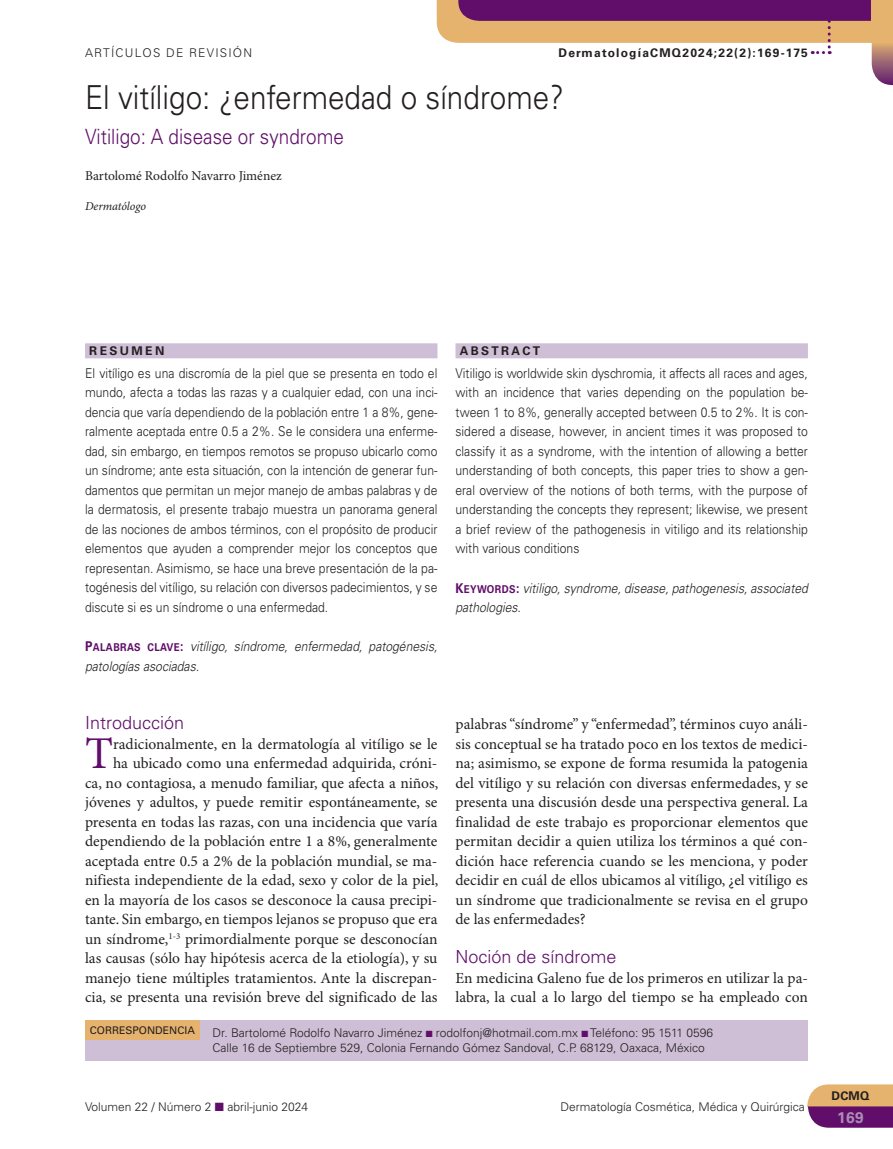
<style>
.page{position:relative;width:893px;height:1149px;background:#fff}
.page>*{position:absolute;margin:0;border:0;box-sizing:border-box;transform-origin:0 0}
.t1{font:45.45px "Minion Pro";color:#600e69}
.t2{font:300 33px "Univers LT Std";color:#231f20;scale:.9 1}
.t3{font:300 21px "Univers LT Std";color:#600e69;scale:.9 1}
.t4{font:300 18px "Univers LT Std";color:#600e69}
.t5{font:15.45px/19.5px "Minion Pro";letter-spacing:-.005em;color:#231f20;text-align:right}
.t6{font:700 15.45px "Univers LT Std";color:#aa8cb4}
.t7{font:300 13.5px/19.5px "Univers LT Std";color:#231f20;text-align:justify;scale:.9 1}
.t8{font:italic 300 13.5px/19.5px "Univers LT Std";color:#231f20;scale:.9 1}
.t9{font:13.5px "Minion Pro";letter-spacing:-.01em;color:#231f20}
.t10{font:300 12px/15px "Univers LT Std";color:#231f20}
.t11{font:700 12px "Univers LT Std";letter-spacing:.1em;color:#231f20}
.t12{font:300 12px "Univers LT Std";letter-spacing:.1em;color:#231f20}
.t13{font:700 12px "Univers LT Std";letter-spacing:.2em;color:#231f20}
.t14{font:italic 12px "Minion Pro";color:#231f20}
.t15{font:10.5px "Univers LT Std";color:#231f20}
.s1{font-family:"Univers LT Std Bold SC800";font-weight:400;font-style:normal;color:#600e69}
.s2{font-family:"Univers LT Std Bold SC800";font-weight:400;font-style:normal;font-size:10.8px;color:#600e69}
.s3{color:#600e69}
</style>
<div class="page">
<svg style="left:807px;top:1084px;width:86px;height:43px;background:#ab6d74"></svg>
<svg style="left:436px;top:0;width:457px;height:85px"></svg>
<div style="left:85px;top:1019px;width:723px;height:41px;background:#cfbfd6"></div>
<div style="left:85px;top:1019px;width:115px;height:20px;background:#e6b36e"></div>
<div style="left:85px;top:343px;width:352px;height:15px;background:#cfbfd6"></div>
<div style="left:455px;top:343px;width:353px;height:15px;background:#cfbfd6"></div>
<p class="t12" style="left:85px;top:46px;width:169px">ARTÍCULOS DE REVISIÓN</p>
<p class="t11" style="left:558px;top:46px;width:251px">DermatologíaCMQ2024;22(2):169-175</p>
<h2 class="t2" style="left:85px;top:77px;width:534px">El vitíligo: ¿enfermedad o síndrome?</h2>
<h3 class="t3" style="left:85px;top:123px;width:289px">Vitiligo: A disease or syndrome</h3>
<p class="t9" style="left:85px;top:167px;width:198px">Bartolomé Rodolfo Navarro Jiménez</p>
<p class="t14" style="left:85px;top:197px;width:63px">Dermatólogo</p>
<p class="t13" style="left:89px;top:344px;width:77px">RESUMEN</p>
<p class="t7" style="left:85px;top:363px;width:393px">El vitíligo es una discromía de la piel que se presenta en todo el mundo, afecta a todas las razas y a cualquier edad, con una inci&shy;dencia que varía dependiendo de la población entre 1 a 8%, gene&shy;ralmente aceptada entre 0.5 a 2%. Se le considera una enferme&shy;dad, sin embargo, en tiempos remotos se propuso ubicarlo como un síndrome; ante esta situación, con la intención de generar fun&shy;damentos que permitan un mejor manejo de ambas palabras y de la dermatosis, el presente trabajo muestra un panorama general de las nociones de ambos términos, con el propósito de producir elementos que ayuden a comprender mejor los conceptos que representan. Asimismo, se hace una breve presentación de la pa&shy;togénesis del vitíligo, su relación con diversos padecimientos, y se discute si es un síndrome o una enfermedad.</p>
<p class="t8" style="left:85px;top:636px;width:393px"><span class="s1">P</span><span class="s2">ALABRAS CLAVE</span><span class="s1">:</span> vitíligo, síndrome, enfermedad, patogénesis, patologías asociadas.</p>
<p class="t13" style="left:460px;top:344px;width:82px">ABSTRACT</p>
<p class="t7" style="left:455px;top:363px;width:393px">Vitiligo is worldwide skin dyschromia, it affects all races and ages, with an incidence that varies depending on the population be&shy;tween 1 to 8%, generally accepted between 0.5 to 2%. It is con&shy;sidered a disease, however, in ancient times it was proposed to classify it as a syndrome, with the intention of allowing a better understanding of both concepts, this paper tries to show a gen&shy;eral overview of the notions of both terms, with the purpose of understanding the concepts they represent; likewise, we present a brief review of the pathogenesis in vitiligo and its relationship with various conditions</p>
<p class="t8" style="left:455px;top:578px;width:393px"><span class="s1">K</span><span class="s2">EYWORDS</span><span class="s1">:</span> vitiligo, syndrome, disease, pathogenesis, associated pathologies.</p>
<p class="t4" style="left:85px;top:711px;width:101px">Introducción</p>
<h1 class="t1" style="left:85px;top:726px;width:30px">T</h1>
<p class="t5" style="left:455px;top:714px;width:354px;text-align:justify">palabras “síndrome” y “enfermedad”, términos cuyo análi&shy;sis conceptual se ha tratado poco en los textos de medici&shy;na; asimismo, se expone de forma resumida la patogenia del vitíligo y su relación con diversas enfermedades, y se presenta una discusión desde una perspectiva general. La finalidad de este trabajo es proporcionar elementos que permitan decidir a quien utiliza los términos a qué con&shy;dición hace referencia cuando se les menciona, y poder decidir en cuál de ellos ubicamos al vitíligo, ¿el vitíligo es un síndrome que tradicionalmente se revisa en el grupo de las enfermedades?</p>
<p class="t4" style="left:455px;top:945px;width:163px">Noción de síndrome</p>
<p class="t5" style="left:455px;top:968px;width:354px;text-align:left">En medicina Galeno fue de los primeros en utilizar la pa&shy;labra, la cual a lo largo del tiempo se ha empleado con</p>
<p class="t5" style="left:85px;top:734px;width:355px">radicionalmente, en la dermatología al vitíligo se le<br>ha ubicado como una enfermedad adquirida, cróni-<br>ca, no contagiosa, a menudo familiar, que afecta a niños, jóvenes y adultos, y puede remitir espontáneamente, se presenta en todas las razas, con una incidencia que varía dependiendo de la población entre 1 a 8%, generalmente aceptada entre 0.5 a 2% de la población mundial, se ma&shy;nifiesta independiente de la edad, sexo y color de la piel, en la mayoría de los casos se desconoce la causa precipi&shy;tante. Sin embargo, en tiempos lejanos se propuso que era un síndrome,<sup>1-3</sup> primordialmente porque se desconocían las causas (sólo hay hipótesis acerca de la etiología), y su manejo tiene múltiples tratamientos. Ante la discrepan&shy;cia, se presenta una revisión breve del significado de las</p>
<p class="t10" style="left:213px;top:1025px;width:502px">Dr. Bartolomé Rodolfo Navarro Jiménez <span class="s3">■</span> rodolfonj@hotmail.com.mx <span class="s3">■</span> Teléfono: 95 1511 0596<br>Calle 16 de Septiembre 529, Colonia Fernando Gómez Sandoval, C.P. 68129, Oaxaca, México</p>
<p class="t15" style="left:90px;top:1023px;width:107px">CORRESPONDENCIA</p>
<p class="t10" style="left:85px;top:1098px;width:225px">Volumen 22 / Número 2 <span class="s3">■</span> abril-junio 2024</p>
<p class="t10" style="left:560px;top:1098px;width:246px">Dermatología Cosmética, Médica y Quirúrgica</p>
<p class="t11" style="left:831px;top:1088px;width:40px">DCMQ</p>
<p class="t6" style="left:837px;top:1107px;width:28px">169</p>
</div>
